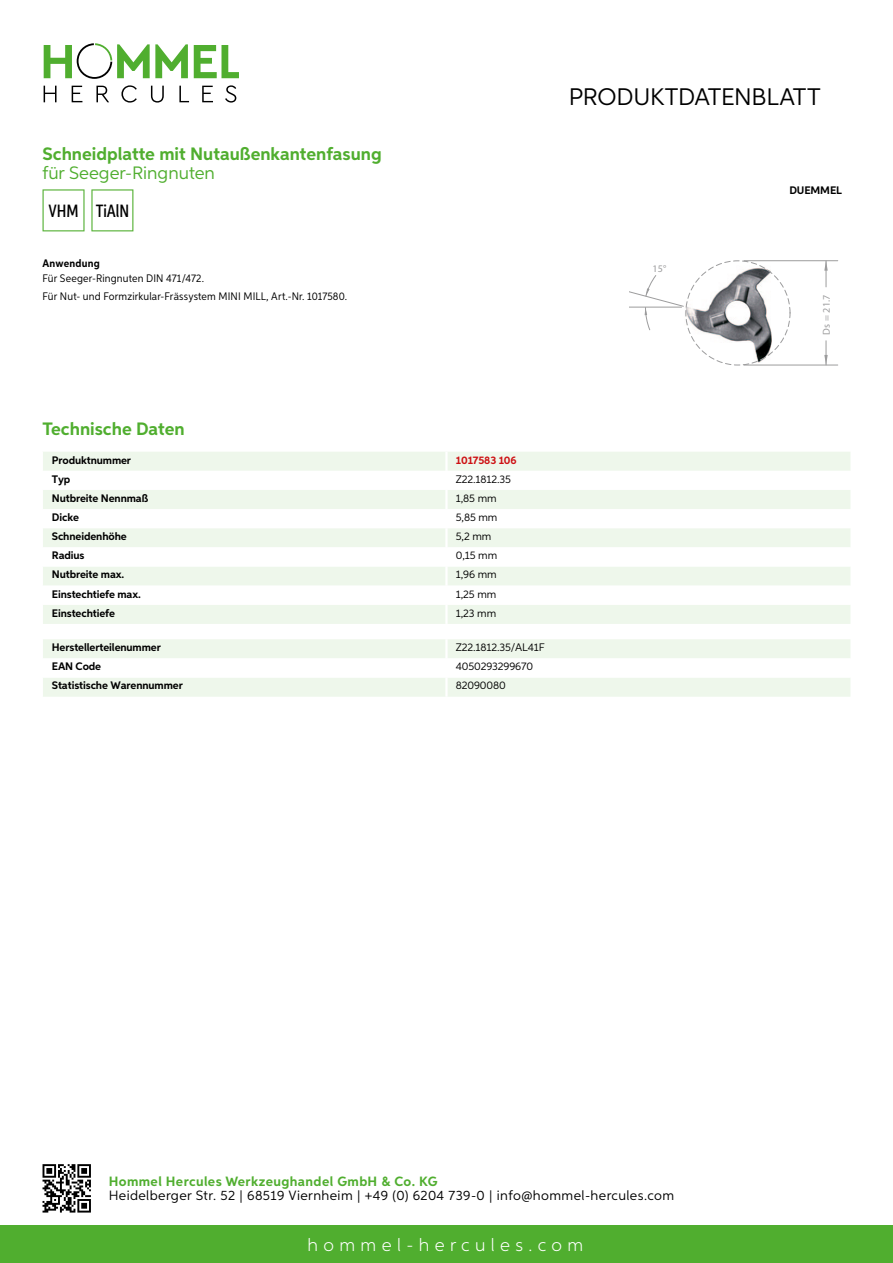
<style>
.page{position:relative;width:893px;height:1263px;background:#fff}
.page>*{position:absolute;margin:0;border:0;box-sizing:border-box;transform-origin:0 0}
.t1{font:24px "Aspira";letter-spacing:-.01em;color:#000}
.t2{font:700 18px "Aspira";color:#50ae2f}
.t3{font:300 18px "Aspira";letter-spacing:.3em;color:#fff}
.t4{font:18px "Aspira";color:#50ae2f}
.t5{font:500 17.85px "Aspira XX Nar";color:#000}
.t6{font:13.5px "Aspira";letter-spacing:.03em;color:#000}
.t7{font:700 13.5px "Aspira";letter-spacing:.03em;color:#50ae2f}
.t8{font:700 10.95px "Aspira";letter-spacing:-.01em;color:#000}
.t9{font:10.95px "Aspira";letter-spacing:-.01em;color:#000}
.t10{font:10.95px/17.5px "Aspira Nar";letter-spacing:.015em;color:#000}
.t11{font:700 10.95px "Aspira";letter-spacing:-.01em;color:#cd1013}
.t12{font:700 10.95px "Aspira Nar";letter-spacing:.02em;color:#000}
.t13{font:10.05px "Fru Med";color:#9c9c9d}
</style>
<div class="page">
<div style="left:0;top:1226px;width:893px;height:37px;background:#50ae2f"></div>
<svg style="left:43px;top:1164px;width:48px;height:48px"></svg>
<svg style="left:194px;top:45px;width:45px;height:33px"></svg>
<svg style="left:44px;top:43px;width:144px;height:36px"></svg>
<svg style="left:44px;top:86px;width:13px;height:16px"></svg>
<svg style="left:72px;top:86px;width:10px;height:16px"></svg>
<svg style="left:96px;top:86px;width:13px;height:16px"></svg>
<svg style="left:121px;top:85px;width:16px;height:18px"></svg>
<svg style="left:151px;top:86px;width:13px;height:17px"></svg>
<svg style="left:179px;top:86px;width:10px;height:16px"></svg>
<svg style="left:202px;top:86px;width:11px;height:16px"></svg>
<svg style="left:225px;top:85px;width:11px;height:18px"></svg>
<div style="left:43px;top:452px;width:807px;height:172px;background:#eef7eb"></div>
<svg style="left:43px;top:471px;width:807px;height:134px"></svg>
<hr style="left:445px;top:452px;width:3px;height:19px;background:#fff">
<hr style="left:445px;top:471px;width:3px;height:19px;background:#fff">
<hr style="left:445px;top:490px;width:3px;height:19px;background:#fff">
<hr style="left:445px;top:509px;width:3px;height:19px;background:#fff">
<hr style="left:445px;top:528px;width:3px;height:19px;background:#fff">
<hr style="left:445px;top:547px;width:3px;height:19px;background:#fff">
<hr style="left:445px;top:566px;width:3px;height:20px;background:#fff">
<hr style="left:445px;top:586px;width:3px;height:19px;background:#fff">
<hr style="left:445px;top:605px;width:3px;height:19px;background:#fff">
<svg style="left:43px;top:639px;width:807px;height:58px"></svg>
<hr style="left:445px;top:677px;width:3px;height:20px;background:#fff">
<svg style="left:43px;top:189px;width:42px;height:42px"></svg>
<svg style="left:91px;top:189px;width:42px;height:42px"></svg>
<hr style="left:744px;top:365px;width:94px;height:1px;background:#9c9c9d">
<svg style="left:629px;top:260px;width:210px;height:105px"></svg>
<h2 class="t2" style="left:43px;top:142px;width:341px">Schneidplatte mit Nutaußenkantenfasung</h2>
<h2 class="t4" style="left:43px;top:162px;width:174px">für Seeger-Ringnuten</h2>
<h3 class="t5" style="left:48px;top:200px;width:82px">VHM TiAlN</h3>
<p class="t12" style="left:43px;top:257px;width:59px">Anwendung</p>
<p class="t10" style="left:43px;top:270px;width:306px">Für Seeger-Ringnuten DIN 471/472.<br>Für Nut- und Formzirkular-Frässystem MINI MILL, Art.-Nr. 1017580.</p>
<h1 class="t1" style="left:569px;top:82px;width:253px">Produktdatenblatt</h1>
<p class="t13" style="left:652px;top:262px;width:15px">15°</p>
<p class="t8" style="left:789px;top:183px;width:54px">DUEMMEL</p>
<p class="t13" style="left:820px;top:335px;width:42px;rotate:-90deg">Ds = 21.7</p>
<h2 class="t2" style="left:43px;top:417px;width:144px">Technische Daten</h2>
<p class="t8" style="left:52px;top:453px;width:81px">Produktnummer</p>
<p class="t11" style="left:456px;top:453px;width:62px">1017583 106</p>
<p class="t8" style="left:52px;top:472px;width:20px">Typ</p>
<p class="t9" style="left:456px;top:472px;width:57px">Z22.1812.35</p>
<p class="t8" style="left:52px;top:491px;width:98px">Nutbreite Nennmaß</p>
<p class="t9" style="left:456px;top:491px;width:42px">1,85 mm</p>
<p class="t8" style="left:52px;top:510px;width:29px">Dicke</p>
<p class="t9" style="left:456px;top:511px;width:43px">5,85 mm</p>
<p class="t8" style="left:52px;top:530px;width:76px">Schneidenhöhe</p>
<p class="t9" style="left:456px;top:530px;width:37px">5,2 mm</p>
<p class="t8" style="left:52px;top:549px;width:34px">Radius</p>
<p class="t9" style="left:456px;top:549px;width:43px">0,15 mm</p>
<p class="t8" style="left:52px;top:568px;width:74px">Nutbreite max.</p>
<p class="t9" style="left:456px;top:568px;width:42px">1,96 mm</p>
<p class="t8" style="left:52px;top:587px;width:91px">Einstechtiefe max.</p>
<p class="t9" style="left:456px;top:587px;width:42px">1,25 mm</p>
<p class="t8" style="left:52px;top:606px;width:65px">Einstechtiefe</p>
<p class="t9" style="left:456px;top:606px;width:42px">1,23 mm</p>
<p class="t8" style="left:52px;top:641px;width:111px">Herstellerteilenummer</p>
<p class="t9" style="left:456px;top:641px;width:90px">Z22.1812.35/AL41F</p>
<p class="t8" style="left:52px;top:660px;width:51px">EAN Code</p>
<p class="t9" style="left:456px;top:660px;width:79px">4050293299670</p>
<p class="t8" style="left:52px;top:679px;width:132px">Statistische Warennummer</p>
<p class="t9" style="left:456px;top:679px;width:51px">82090080</p>
<p class="t7" style="left:109px;top:1172px;width:330px">Hommel Hercules Werkzeughandel GmbH &amp; Co. KG</p>
<p class="t6" style="left:109px;top:1187px;width:567px">Heidelberger Str. 52 | 68519 Viernheim | +49 (0) 6204 739-0 | info@hommel-hercules.com</p>
<h2 class="t3" style="left:307px;top:1234px;width:277px">hommel-hercules.com</h2>
</div>
